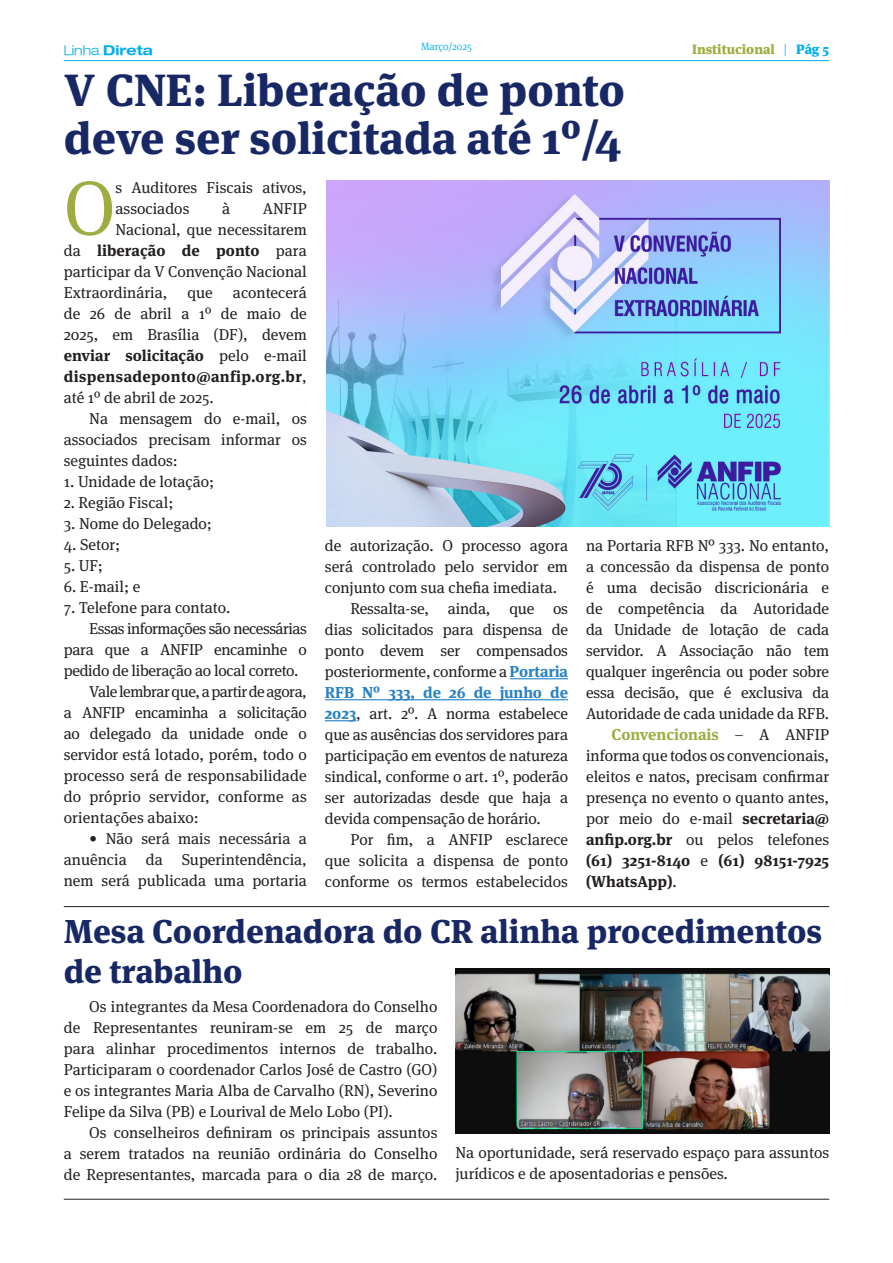
<style>
.page{position:relative;width:893px;height:1263px;background:#fff}
.page>*{position:absolute;margin:0;border:0;box-sizing:border-box;transform-origin:0 0}
.texto{font:76.65px "Meta Serif Pro";color:#9fac40}
.Título{font:800 45px/48px "Meta Serif Pro";color:#182865}
.Subtítulo{font:800 33px/39.6px "Meta Serif Pro";color:#182865}
.texto-2{font:15.75px/21px "Meta Serif Pro";color:#231f20;text-align:justify}
.texto-3{font:700 15.75px "Meta Serif Pro";color:#231f20}
.texto-4{font:900 13.5px "Meta Serif Pro";color:#9fac40}
.t1{font:700 expanded 13.5px "Helvetica Neue LT";color:#00aeef}
.t2{font:300 10.5px "Meta Serif Pro";color:#00aeef}
.s1{font-weight:300}
.s2{font-weight:300;color:#00aeef}
.s3{color:#00aeef}
.s4{font-weight:400}
.s5{font-weight:700}
.s6{font-weight:700;color:#9fac40}
.s7{font-weight:700;color:#2882c4}
</style>
<div class="page">
<hr style="left:64px;top:60px;width:765px;height:1px;background:#00aeef">
<hr style="left:64px;top:1199px;width:765px;height:1px;background:#231f20">
<hr style="left:64px;top:906px;width:765px;height:1px;background:#231f20">
<hr style="left:510px;top:678px;width:58px;height:1px;background:#2882c4">
<hr style="left:325px;top:699px;width:243px;height:1px;background:#2882c4">
<hr style="left:325px;top:720px;width:31px;height:1px;background:#2882c4">
<img style="left:326px;top:181px;width:503px;height:345px">
<img style="left:455px;top:968px;width:374px;height:166px">
<p class="t1" style="left:64px;top:42px;width:90px"><span class="s1">Linha</span> Direta</p>
<p class="t2" style="left:421px;top:39px;width:52px">Março/2025</p>
<p class="texto-4" style="left:692px;top:38px;width:138px">Institucional <span class="s2">|</span> <span class="s3">Pág 5</span></p>
<p class="Título" style="left:64px;top:63px;width:563px">V CNE: Liberação de ponto deve ser solicitada até 1º/4</p>
<p class="texto" style="left:64px;top:153px;width:53px">O</p>
<p class="texto-2" style="left:115px;top:176px;width:193px">s Auditores Fiscais ativos, associados</p>
<p class="texto-2" style="left:222px;top:197px;width:10px">à</p>
<p class="texto-2" style="left:263px;top:197px;width:46px">ANFIP</p>
<p class="texto-2" style="left:115px;top:218px;width:193px">Nacional, que necessitarem</p>
<p class="texto-3" style="left:64px;top:238px;width:245px"><span class="s4">da</span> liberação de ponto <span class="s4">para</span></p>
<p class="texto-2" style="left:64px;top:260px;width:245px">participar da V Convenção Nacional</p>
<p class="texto-2" style="left:64px;top:281px;width:105px">Extraordinária,</p>
<p class="texto-2" style="left:188px;top:281px;width:27px">que</p>
<p class="texto-2" style="left:64px;top:281px;width:245px;text-indent:169px">acontecerá de 26 de abril a 1º de maio de 2025, em Brasília (DF), devem <span class="s5">enviar solicitação</span> pelo e-mail <span class="s5">dispensadeponto@anfip.org.br</span>, até 1º de abril de 2025.</p>
<p class="texto-2" style="left:64px;top:407px;width:245px;text-indent:26px">Na mensagem do e-mail, os associados precisam informar os seguintes dados:</p>
<p class="texto-2" style="left:64px;top:470px;width:152px">1. Unidade de lotação;</p>
<p class="texto-2" style="left:64px;top:491px;width:111px">2. Região Fiscal;</p>
<p class="texto-2" style="left:64px;top:512px;width:150px">3. Nome do Delegado;</p>
<p class="texto-2" style="left:64px;top:533px;width:58px">4. Setor;</p>
<p class="texto-2" style="left:64px;top:554px;width:41px">5. UF;</p>
<p class="texto-2" style="left:64px;top:575px;width:78px">6. E-mail; e</p>
<p class="texto-2" style="left:64px;top:596px;width:168px">7. Telefone para contato.</p>
<p class="texto-2" style="left:64px;top:617px;width:245px;text-indent:26px">Essas informações são necessárias para que a ANFIP encaminhe o pedido de liberação ao local correto.</p>
<p class="texto-2" style="left:64px;top:680px;width:245px;text-indent:26px">Vale lembrar que, a partir de agora, a ANFIP encaminha a solicitação ao delegado da unidade onde o servidor está lotado, porém, todo o processo será de responsabilidade do próprio servidor, conforme as orientações abaixo:</p>
<p class="texto-2" style="left:64px;top:827px;width:245px;text-indent:26px">• Não será mais necessária a anuência da Superintendência, nem será publicada uma portaria</p>
<p class="texto-2" style="left:586px;top:534px;width:245px">na Portaria RFB Nº 333. No entanto, a concessão da dispensa de ponto é uma decisão discricionária e de competência da Autoridade da Unidade de lotação de cada servidor. A Associação não tem qualquer ingerência ou poder sobre essa decisão, que é exclusiva da Autoridade de cada unidade da RFB.</p>
<p class="texto-2" style="left:586px;top:723px;width:245px;text-indent:26px"><span class="s6">Convencionais</span> – A ANFIP informa que todos os convencionais, eleitos e natos, precisam confirmar presença no evento o quanto antes, por meio do e-mail <span class="s5">secretaria@ anfip.org.br</span> ou pelos telefones <span class="s5">(61) 3251-8140</span> e <span class="s5">(61) 98151-7925 (WhatsApp)</span>.</p>
<p class="Subtítulo" style="left:64px;top:909px;width:760px">Mesa Coordenadora do CR alinha procedimentos de trabalho</p>
<p class="texto-2" style="left:64px;top:995px;width:375px;text-indent:26px">Os integrantes da Mesa Coordenadora do Conselho de Representantes reuniram-se em 25 de março para alinhar procedimentos internos de trabalho.<br>Participaram o coordenador Carlos José de Castro (GO) e os integrantes Maria Alba de Carvalho (RN), Severino Felipe da Silva (PB) e Lourival de Melo Lobo (PI).</p>
<p class="texto-2" style="left:64px;top:1121px;width:375px;text-indent:26px">Os conselheiros definiram os principais assuntos a serem tratados na reunião ordinária do Conselho de Representantes, marcada para o dia 28 de março.</p>
<p class="texto-2" style="left:325px;top:535px;width:245px">de autorização. O processo agora será controlado pelo servidor em conjunto com sua chefia imediata.</p>
<p class="texto-2" style="left:325px;top:598px;width:245px;text-indent:26px">Ressalta-se, ainda, que os dias solicitados para dispensa de ponto devem ser compensados posteriormente, conforme a <span class="s7">Portaria RFB Nº 333, de 26 de junho de 2023</span>, art. 2º. A norma estabelece que as ausências dos servidores para participação em eventos de natureza sindical, conforme o art. 1º, poderão ser autorizadas desde que haja a devida compensação de horário.</p>
<p class="texto-2" style="left:325px;top:829px;width:245px;text-indent:26px">Por fim, a ANFIP esclarece que solicita a dispensa de ponto conforme os termos estabelecidos</p>
<p class="texto-2" style="left:455px;top:1142px;width:375px">Na oportunidade, será reservado espaço para assuntos jurídicos e de aposentadorias e pensões.</p>
</div>
